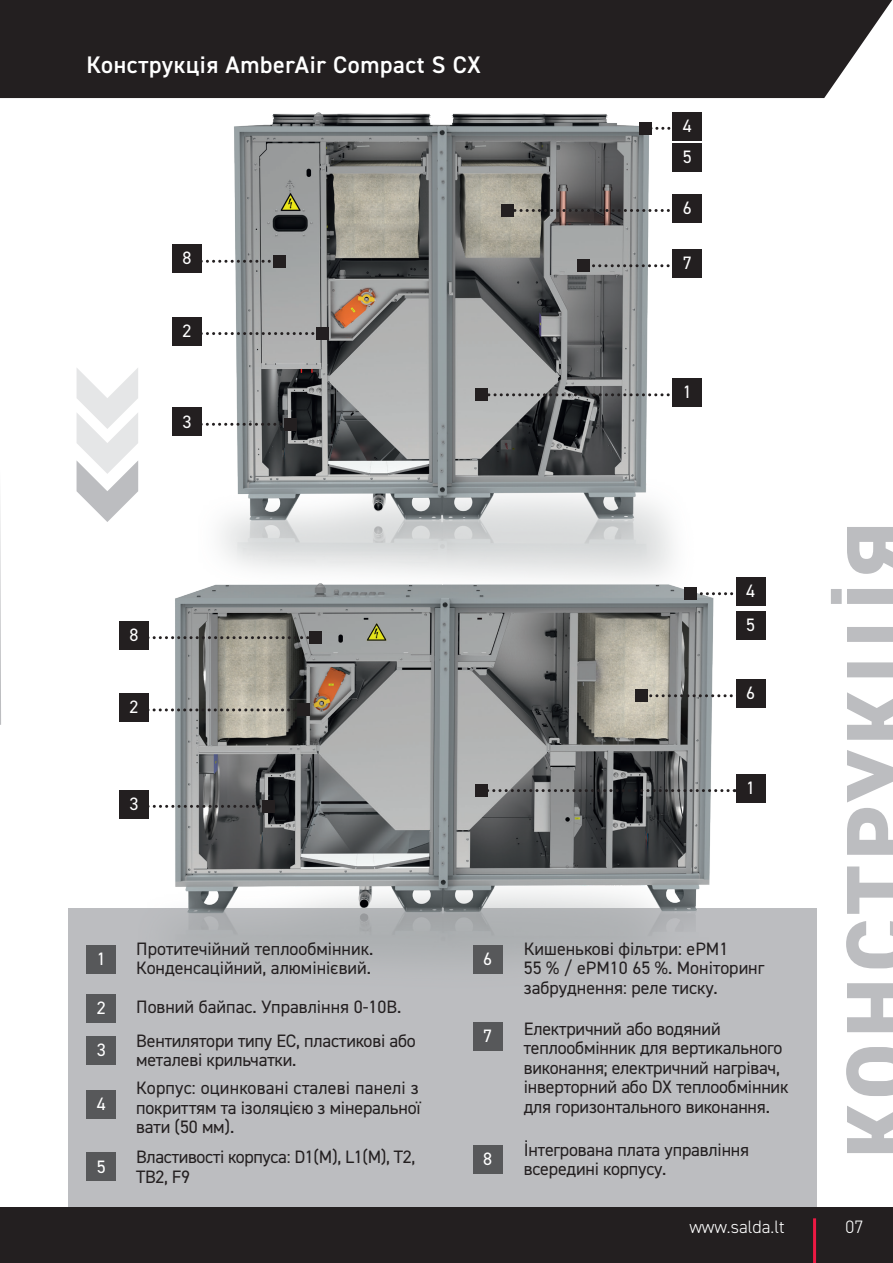
<style>
.page{position:relative;width:893px;height:1263px;background:#fff}
.page>*{position:absolute;margin:0;border:0;box-sizing:border-box;transform-origin:0 0}
.t1{font:800 90px "DIN2014";letter-spacing:.06em;color:#bcbdc0}
.t2{font:600 24px "DIN2014";letter-spacing:.025em;color:#fff}
.t3{font:18px/19.5px "DIN2014";letter-spacing:-.01em;color:#231f20}
.t4{font:18px "DIN2014";color:#fff}
.t5{font:300 18px "DIN2014";color:#fff}
</style>
<div class="page">
<svg style="left:0;top:504px;width:1px;height:221px"></svg>
<div style="left:68px;top:908px;width:748px;height:323px;background:#bcbdc0"></div>
<div style="left:0;top:1208px;width:893px;height:55px;background:#231f20"></div>
<div style="left:0;top:0;width:892px;height:98px;background:#231f20"></div>
<img style="left:73px;top:96px;width:689px;height:443px">
<img style="left:129px;top:539px;width:621px;height:488px">
<div style="left:86px;top:945px;width:30px;height:28px;background:#57585a"></div>
<div style="left:473px;top:945px;width:29px;height:28px;background:#57585a"></div>
<div style="left:86px;top:995px;width:30px;height:28px;background:#57585a"></div>
<div style="left:473px;top:1022px;width:29px;height:29px;background:#57585a"></div>
<div style="left:86px;top:1036px;width:30px;height:28px;background:#57585a"></div>
<div style="left:473px;top:1145px;width:29px;height:29px;background:#57585a"></div>
<div style="left:86px;top:1090px;width:30px;height:29px;background:#57585a"></div>
<div style="left:86px;top:1153px;width:30px;height:28px;background:#57585a"></div>
<hr style="left:813px;top:1218px;width:3px;height:45px;background:#ed1943">
<svg style="left:77px;top:367px;width:61px;height:155px"></svg>
<svg style="left:652px;top:127px;width:21px;height:3px"></svg>
<div style="left:640px;top:122px;width:12px;height:12px;background:#231f20"></div>
<svg style="left:513px;top:209px;width:160px;height:3px"></svg>
<div style="left:501px;top:204px;width:12px;height:12px;background:#231f20"></div>
<svg style="left:647px;top:694px;width:89px;height:3px"></svg>
<div style="left:635px;top:690px;width:12px;height:12px;background:#231f20"></div>
<svg style="left:697px;top:592px;width:39px;height:3px"></svg>
<div style="left:685px;top:588px;width:12px;height:12px;background:#231f20"></div>
<svg style="left:590px;top:264px;width:83px;height:3px"></svg>
<div style="left:578px;top:260px;width:12px;height:12px;background:#231f20"></div>
<svg style="left:488px;top:393px;width:185px;height:3px"></svg>
<div style="left:476px;top:389px;width:12px;height:12px;background:#231f20"></div>
<svg style="left:488px;top:789px;width:240px;height:3px"></svg>
<div style="left:476px;top:784px;width:12px;height:12px;background:#231f20"></div>
<svg style="left:202px;top:260px;width:72px;height:3px"></svg>
<div style="left:274px;top:255px;width:12px;height:12px;background:#231f20"></div>
<svg style="left:149px;top:636px;width:161px;height:3px"></svg>
<div style="left:310px;top:632px;width:12px;height:12px;background:#231f20"></div>
<svg style="left:202px;top:332px;width:114px;height:3px"></svg>
<div style="left:316px;top:328px;width:12px;height:12px;background:#231f20"></div>
<svg style="left:149px;top:708px;width:148px;height:3px"></svg>
<div style="left:297px;top:704px;width:12px;height:12px;background:#231f20"></div>
<svg style="left:149px;top:805px;width:114px;height:3px"></svg>
<div style="left:263px;top:800px;width:12px;height:12px;background:#231f20"></div>
<svg style="left:202px;top:423px;width:83px;height:3px"></svg>
<div style="left:285px;top:418px;width:12px;height:12px;background:#231f20"></div>
<div style="left:673px;top:112px;width:29px;height:28px;background:#231f20"></div>
<div style="left:673px;top:194px;width:29px;height:28px;background:#231f20"></div>
<div style="left:736px;top:679px;width:29px;height:29px;background:#231f20"></div>
<div style="left:736px;top:577px;width:29px;height:29px;background:#231f20"></div>
<div style="left:736px;top:611px;width:29px;height:29px;background:#231f20"></div>
<div style="left:673px;top:249px;width:29px;height:29px;background:#231f20"></div>
<div style="left:673px;top:378px;width:29px;height:29px;background:#231f20"></div>
<div style="left:736px;top:774px;width:29px;height:28px;background:#231f20"></div>
<div style="left:172px;top:245px;width:30px;height:28px;background:#231f20"></div>
<div style="left:119px;top:621px;width:30px;height:28px;background:#231f20"></div>
<div style="left:172px;top:317px;width:30px;height:28px;background:#231f20"></div>
<div style="left:119px;top:693px;width:30px;height:29px;background:#231f20"></div>
<div style="left:119px;top:790px;width:30px;height:28px;background:#231f20"></div>
<div style="left:172px;top:408px;width:30px;height:28px;background:#231f20"></div>
<div style="left:673px;top:143px;width:29px;height:28px;background:#231f20"></div>
<p class="t2" style="left:86px;top:49px;width:396px">Конструкція AmberAir Compact S CX</p>
<p class="t4" style="left:183px;top:247px;width:10px">8</p>
<p class="t4" style="left:183px;top:319px;width:10px">2</p>
<p class="t4" style="left:183px;top:410px;width:10px">3</p>
<p class="t4" style="left:683px;top:114px;width:10px">4</p>
<p class="t4" style="left:683px;top:145px;width:10px">5</p>
<p class="t4" style="left:683px;top:196px;width:10px">6</p>
<p class="t4" style="left:683px;top:252px;width:10px">7</p>
<p class="t4" style="left:683px;top:381px;width:10px">1</p>
<p class="t4" style="left:129px;top:623px;width:10px">8</p>
<p class="t4" style="left:129px;top:696px;width:10px">2</p>
<p class="t4" style="left:129px;top:792px;width:10px">3</p>
<p class="t3" style="left:136px;top:938px;width:239px">Протитечійний теплообмінник.</p>
<p class="t3" style="left:136px;top:958px;width:236px">Конденсаційний, алюмінієвий.</p>
<p class="t3" style="left:136px;top:997px;width:267px">Повний байпас. Управління 0-10В.</p>
<p class="t3" style="left:136px;top:1030px;width:281px">Вентилятори типу EC, пластикові або металеві крильчатки.</p>
<p class="t3" style="left:136px;top:1078px;width:286px;text-align:justify">Корпус: оцинковані сталеві панелі з покриттям та ізоляцією з мінеральної вати (50 мм).</p>
<p class="t3" style="left:136px;top:1147px;width:281px">Властивості корпуса: D1(M), L1(M), T2,</p>
<p class="t3" style="left:136px;top:1166px;width:55px">TB2, F9</p>
<p class="t4" style="left:97px;top:947px;width:10px">1</p>
<p class="t4" style="left:483px;top:947px;width:10px">6</p>
<p class="t4" style="left:97px;top:997px;width:10px">2</p>
<p class="t4" style="left:483px;top:1024px;width:10px">7</p>
<p class="t4" style="left:97px;top:1038px;width:10px">3</p>
<p class="t4" style="left:97px;top:1093px;width:10px">4</p>
<p class="t4" style="left:483px;top:1147px;width:10px">8</p>
<p class="t4" style="left:97px;top:1155px;width:10px">5</p>
<p class="t4" style="left:746px;top:579px;width:10px">4</p>
<p class="t4" style="left:746px;top:613px;width:10px">5</p>
<p class="t4" style="left:746px;top:681px;width:10px">6</p>
<p class="t4" style="left:746px;top:776px;width:10px">1</p>
<p class="t3" style="left:524px;top:938px;width:206px">Кишенькові фільтри: ePM1</p>
<p class="t3" style="left:524px;top:958px;width:242px">55 % / еPM10 65 %. Моніторинг забруднення: реле тиску.</p>
<p class="t3" style="left:524px;top:1018px;width:266px">Електричний або водяний теплообмінник для вертикального виконання; електричний нагрівач, інверторний або DX теплообмінник для горизонтального виконання.</p>
<p class="t3" style="left:524px;top:1139px;width:227px">Інтегрована плата управління всередині корпусу.</p>
<p class="t1" style="left:818px;top:1158px;width:638px;rotate:-90deg">КОНСТРУКЦІЯ</p>
<p class="t5" style="left:689px;top:1216px;width:97px">www.salda.lt</p>
<p class="t5" style="left:846px;top:1216px;width:19px">07</p>
</div>
